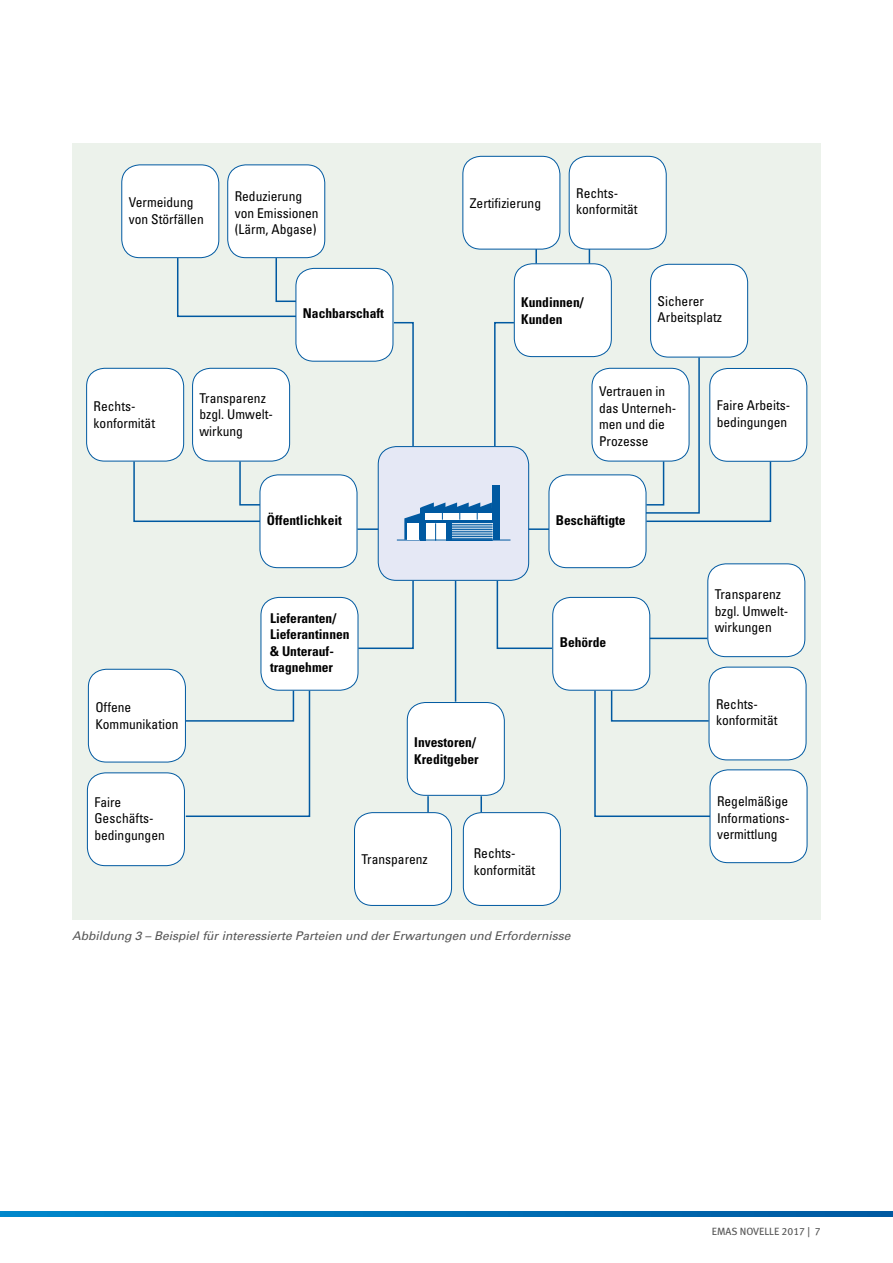
<style>
.page{position:relative;width:893px;height:1263px;background:#fff}
.page>*{position:absolute;margin:0;border:0;box-sizing:border-box;transform-origin:0 0}
.t1{font:condensed 13.5px/16.5px "Univers";color:#000}
.t2{font:700 condensed 13.5px/16.5px "Univers";color:#000}
.t3{font:italic 12px "Univers";color:#565656}
.t4{font:10.5px "Meta Book LF";color:#565656}
</style>
<div class="page">
<svg style="left:0;top:1212px;width:893px;height:4px;background:#0070b6"></svg>
<div style="left:72px;top:143px;width:749px;height:776px;background:#ecf2eb"></div>
<div style="left:514px;top:264px;width:97px;height:93px;background:#fff;border-radius:18px"></div>
<div style="left:514px;top:263px;width:98px;height:94px;border:1px solid #0059a1;border-radius:18px"></div>
<div style="left:407px;top:702px;width:97px;height:93px;background:#fff;border-radius:18px"></div>
<div style="left:407px;top:702px;width:98px;height:94px;border:1px solid #0059a1;border-radius:18px"></div>
<div style="left:463px;top:813px;width:97px;height:92px;background:#fff;border-radius:18px"></div>
<div style="left:463px;top:812px;width:98px;height:94px;border:1px solid #0059a1;border-radius:18px"></div>
<div style="left:354px;top:813px;width:98px;height:92px;background:#fff;border-radius:18px"></div>
<div style="left:354px;top:812px;width:98px;height:94px;border:1px solid #0059a1;border-radius:18px"></div>
<div style="left:193px;top:368px;width:97px;height:93px;background:#fff;border-radius:18px"></div>
<div style="left:192px;top:368px;width:98px;height:93px;border:1px solid #0059a1;border-radius:18px"></div>
<div style="left:122px;top:165px;width:97px;height:93px;background:#fff;border-radius:18px"></div>
<div style="left:121px;top:164px;width:98px;height:94px;border:1px solid #0059a1;border-radius:18px"></div>
<div style="left:228px;top:165px;width:97px;height:93px;background:#fff;border-radius:18px"></div>
<div style="left:227px;top:164px;width:98px;height:94px;border:1px solid #0059a1;border-radius:18px"></div>
<svg style="left:392px;top:321px;width:22px;height:125px"></svg>
<svg style="left:494px;top:321px;width:21px;height:125px"></svg>
<svg style="left:176px;top:257px;width:128px;height:61px"></svg>
<svg style="left:133px;top:460px;width:132px;height:63px"></svg>
<hr style="left:357px;top:528px;width:23px;height:2px;background:#0059a1">
<hr style="left:528px;top:528px;width:22px;height:2px;background:#0059a1">
<hr style="left:637px;top:638px;width:70px;height:1px;background:#0059a1">
<svg style="left:357px;top:579px;width:57px;height:71px"></svg>
<svg style="left:496px;top:579px;width:57px;height:70px"></svg>
<svg style="left:184px;top:689px;width:127px;height:128px"></svg>
<svg style="left:594px;top:689px;width:122px;height:129px"></svg>
<hr style="left:455px;top:581px;width:1px;height:121px;background:#0059a1">
<svg style="left:427px;top:796px;width:2px;height:16px"></svg>
<svg style="left:480px;top:796px;width:2px;height:16px"></svg>
<svg style="left:643px;top:356px;width:129px;height:167px"></svg>
<svg style="left:535px;top:249px;width:2px;height:14px"></svg>
<svg style="left:589px;top:249px;width:1px;height:14px"></svg>
<div style="left:463px;top:156px;width:97px;height:93px;background:#fff;border-radius:18px"></div>
<div style="left:462px;top:156px;width:98px;height:93px;border:1px solid #0059a1;border-radius:18px"></div>
<div style="left:569px;top:156px;width:97px;height:93px;background:#fff;border-radius:18px"></div>
<div style="left:569px;top:156px;width:98px;height:93px;border:1px solid #0059a1;border-radius:18px"></div>
<div style="left:261px;top:597px;width:97px;height:93px;background:#fff;border-radius:18px"></div>
<div style="left:261px;top:597px;width:97px;height:94px;border:1px solid #0059a1;border-radius:18px"></div>
<div style="left:87px;top:773px;width:97px;height:93px;background:#fff;border-radius:18px"></div>
<div style="left:87px;top:772px;width:98px;height:94px;border:1px solid #0059a1;border-radius:18px"></div>
<div style="left:88px;top:669px;width:97px;height:93px;background:#fff;border-radius:18px"></div>
<div style="left:88px;top:669px;width:98px;height:93px;border:1px solid #0059a1;border-radius:18px"></div>
<div style="left:260px;top:475px;width:97px;height:93px;background:#fff;border-radius:18px"></div>
<div style="left:260px;top:474px;width:97px;height:94px;border:1px solid #0059a1;border-radius:18px"></div>
<div style="left:87px;top:368px;width:97px;height:93px;background:#fff;border-radius:18px"></div>
<div style="left:86px;top:368px;width:98px;height:93px;border:1px solid #0059a1;border-radius:18px"></div>
<div style="left:378px;top:447px;width:151px;height:133px;background:#e5e8f5;border-radius:18px"></div>
<div style="left:378px;top:446px;width:151px;height:135px;border:1px solid #0059a1;border-radius:18px"></div>
<div style="left:492px;top:485px;width:8px;height:55px;background:#0059a1"></div>
<hr style="left:397px;top:540px;width:113px;height:1px;background:#0059a1">
<svg style="left:404px;top:502px;width:88px;height:38px;background:#74a3cb"></svg>
<div style="left:407px;top:523px;width:12px;height:17px;background:#fff"></div>
<div style="left:296px;top:268px;width:97px;height:93px;background:#fff;border-radius:18px"></div>
<div style="left:296px;top:268px;width:97px;height:94px;border:1px solid #0059a1;border-radius:18px"></div>
<div style="left:651px;top:264px;width:97px;height:93px;background:#fff;border-radius:18px"></div>
<div style="left:650px;top:264px;width:98px;height:93px;border:1px solid #0059a1;border-radius:18px"></div>
<div style="left:592px;top:368px;width:97px;height:93px;background:#fff;border-radius:18px"></div>
<div style="left:592px;top:368px;width:97px;height:93px;border:1px solid #0059a1;border-radius:18px"></div>
<div style="left:710px;top:368px;width:97px;height:93px;background:#fff;border-radius:18px"></div>
<div style="left:709px;top:368px;width:98px;height:94px;border:1px solid #0059a1;border-radius:18px"></div>
<div style="left:549px;top:475px;width:97px;height:93px;background:#fff;border-radius:18px"></div>
<div style="left:549px;top:474px;width:97px;height:94px;border:1px solid #0059a1;border-radius:18px"></div>
<div style="left:553px;top:597px;width:97px;height:93px;background:#fff;border-radius:18px"></div>
<div style="left:552px;top:597px;width:98px;height:94px;border:1px solid #0059a1;border-radius:18px"></div>
<div style="left:708px;top:564px;width:97px;height:93px;background:#fff;border-radius:18px"></div>
<div style="left:707px;top:563px;width:98px;height:94px;border:1px solid #0059a1;border-radius:18px"></div>
<div style="left:709px;top:667px;width:97px;height:93px;background:#fff;border-radius:18px"></div>
<div style="left:709px;top:667px;width:97px;height:93px;border:1px solid #0059a1;border-radius:18px"></div>
<div style="left:710px;top:770px;width:97px;height:93px;background:#fff;border-radius:18px"></div>
<div style="left:710px;top:769px;width:97px;height:94px;border:1px solid #0059a1;border-radius:18px"></div>
<p class="t1" style="left:129px;top:194px;width:76px">Vermeidung von Störfällen</p>
<p class="t1" style="left:235px;top:188px;width:85px">Reduzierung von Emissionen (Lärm, Abgase)</p>
<p class="t1" style="left:470px;top:194px;width:73px">Zertifizierung</p>
<p class="t1" style="left:576px;top:185px;width:63px">Rechts&shy;konformität</p>
<p class="t2" style="left:303px;top:305px;width:82px">Nachbarschaft</p>
<p class="t2" style="left:521px;top:294px;width:64px">Kundinnen/<br>Kunden</p>
<p class="t1" style="left:658px;top:293px;width:66px">Sicherer<br>Arbeitsplatz</p>
<p class="t1" style="left:94px;top:398px;width:63px">Rechts&shy;konformität</p>
<p class="t1" style="left:200px;top:390px;width:75px">Transparenz bzgl. Umwelt&shy;wirkung</p>
<p class="t2" style="left:267px;top:512px;width:77px">Öffentlichkeit</p>
<p class="t1" style="left:599px;top:383px;width:79px">Vertrauen in das Unterneh&shy;men und die<br>Prozesse</p>
<p class="t2" style="left:556px;top:512px;width:71px">Beschäftigte</p>
<p class="t1" style="left:95px;top:699px;width:85px">Offene<br>Kommunikation</p>
<p class="t1" style="left:94px;top:794px;width:72px">Faire<br>Geschäfts&shy;bedingungen</p>
<p class="t2" style="left:270px;top:610px;width:81px">Lieferanten/<br>Lieferantinnen &amp; Unterauf&shy;tragnehmer</p>
<p class="t2" style="left:414px;top:734px;width:66px">Investoren/<br>Kreditgeber</p>
<p class="t2" style="left:560px;top:634px;width:48px">Behörde</p>
<p class="t1" style="left:361px;top:851px;width:68px">Transparenz</p>
<p class="t1" style="left:474px;top:845px;width:63px">Rechts&shy;konformität</p>
<p class="t3" style="left:72px;top:929px;width:500px">Abbildung 3 – Beispiel für interessierte Parteien und der Erwartungen und Erfordernisse</p>
<p class="t1" style="left:717px;top:397px;width:75px">Faire Arbeits&shy;bedingungen</p>
<p class="t1" style="left:715px;top:586px;width:75px">Transparenz bzgl. Umwelt&shy;wirkungen</p>
<p class="t1" style="left:716px;top:695px;width:63px">Rechts&shy;konformität</p>
<p class="t1" style="left:717px;top:793px;width:74px;text-align:justify">Regelmäßige Informations&shy;vermittlung</p>
<p class="t4" style="left:712px;top:1225px;width:110px">EMAS NOVELLE 2017 | 7</p>
</div>
